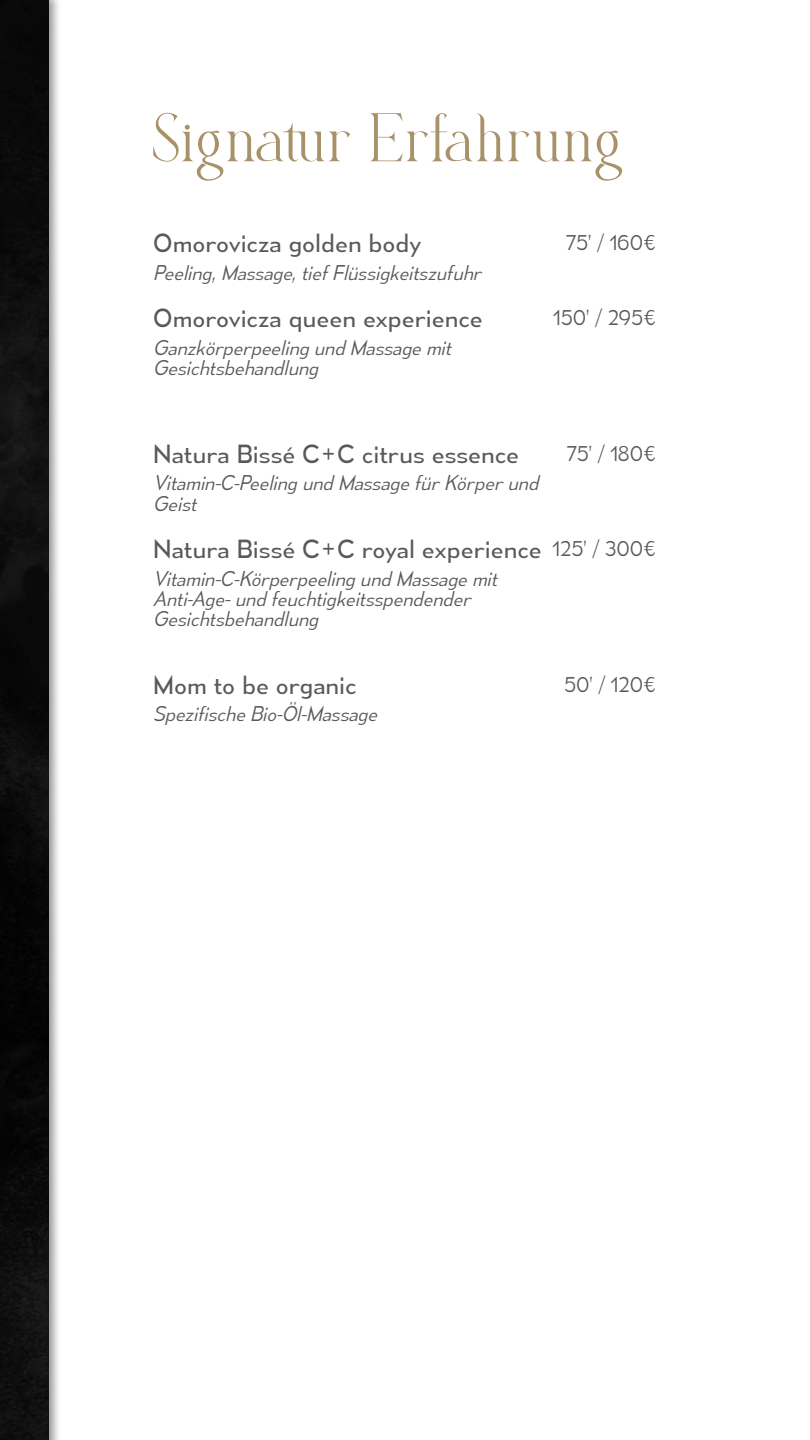
<style>
.page{position:relative;width:810px;height:1440px;background:#fff}
.page>*{position:absolute;margin:0;border:0;box-sizing:border-box;transform-origin:0 0}
.t1{font:55.5px "Balona";color:#a89269}
.t2{font:24px "Mesmerize Bk";color:#58595b}
.t3{font:italic 19.5px/20.2px "Mesmerize Lt";color:#58595b}
.t4{font:19.5px "Mesmerize Lt";color:#58595b}
</style>
<div class="page">
<div style="left:0;top:0;width:62px;height:1440px;background:#000;opacity:.42"></div>
<img style="left:0;top:0;width:49px;height:1440px">
<h1 class="t1" style="left:153px;top:99px;width:473px">Signatur Erfahrung</h1>
<p class="t2" style="left:153px;top:228px;width:270px">Omorovicza golden body</p>
<p class="t3" style="left:153px;top:262px;width:329px">Peeling, Massage, tief Flüssigkeitszufuhr</p>
<p class="t2" style="left:153px;top:303px;width:331px">Omorovicza queen experience</p>
<p class="t3" style="left:153px;top:337px;width:299px">Ganzkörperpeeling und Massage mit<br>Gesichtsbehandlung</p>
<p class="t4" style="left:566px;top:231px;width:92px">75’ / 160€</p>
<p class="t4" style="left:553px;top:306px;width:105px">150’ / 295€</p>
<p class="t2" style="left:153px;top:439px;width:367px">Natura Bissé C+C citrus essence</p>
<p class="t3" style="left:153px;top:473px;width:387px">Vitamin-C-Peeling und Massage für Körper und<br>Geist</p>
<p class="t2" style="left:153px;top:534px;width:390px">Natura Bissé C+C royal experience</p>
<p class="t3" style="left:153px;top:568px;width:345px">Vitamin-C-Körperpeeling und Massage mit<br>Anti-Age- und feuchtigkeitsspendender<br>Gesichtsbehandlung</p>
<p class="t4" style="left:567px;top:442px;width:91px">75’ / 180€</p>
<p class="t4" style="left:553px;top:537px;width:106px">125’ / 300€</p>
<p class="t2" style="left:153px;top:670px;width:205px">Mom to be organic</p>
<p class="t3" style="left:153px;top:704px;width:225px">Spezifische Bio-Öl-Massage</p>
<p class="t4" style="left:564px;top:673px;width:94px">50’ / 120€</p>
</div>
